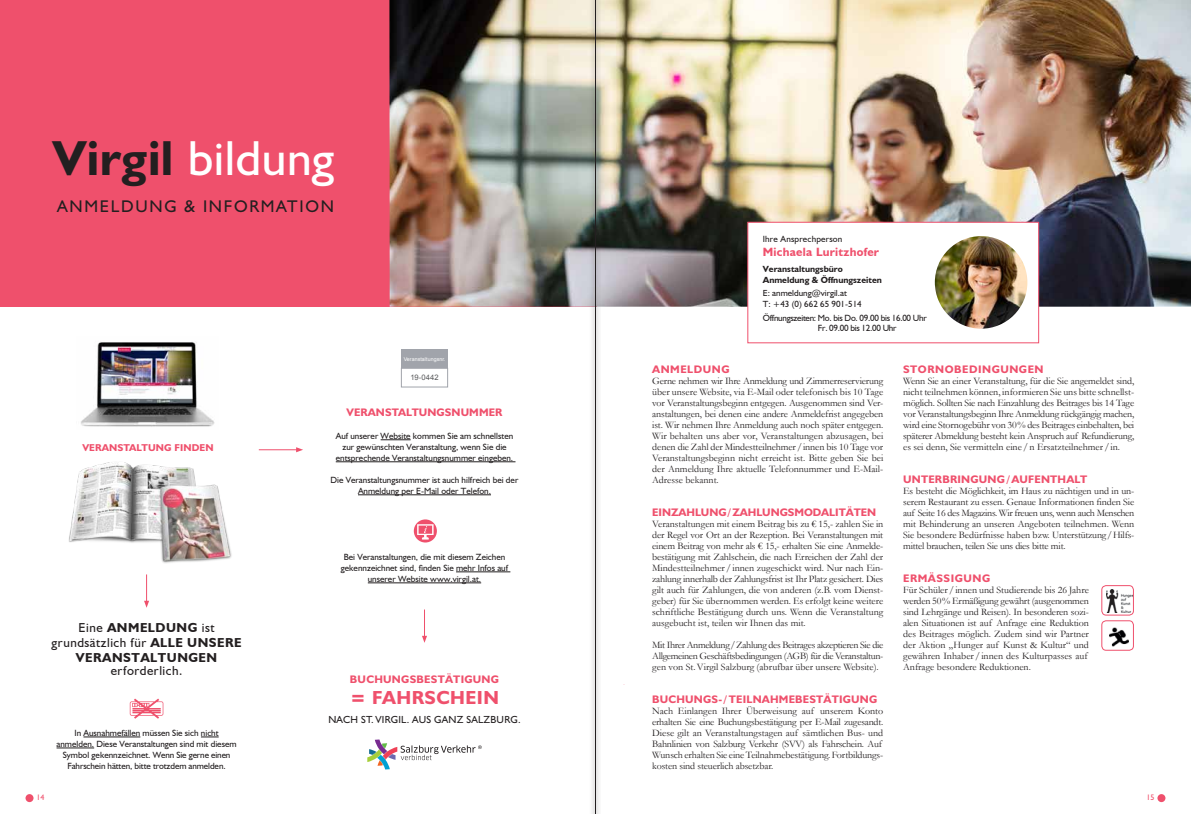
<style>
.page{position:relative;width:1191px;height:814px;background:#fff}
.page>*{position:absolute;margin:0;border:0;box-sizing:border-box;transform-origin:0 0}
.t1{font:49.4px "Humanist 521";letter-spacing:.01em;color:#fff}
.t2{font:700 19px "Humanist 521";letter-spacing:.025em;color:#ef506c}
.t3{font:17px "Humanist 521";letter-spacing:.1em;color:#231f20}
.t4{font:700 13px/15.2px "Humanist 521 BT";letter-spacing:.04em;color:#231f20;text-align:center}
.t5{font:13px "Humanist 521 BT";letter-spacing:.04em;color:#231f20}
.t6{font:700 12px "Humanist 521 BT";letter-spacing:.02em;color:#ef506c}
.t7{font:700 11px "Humanist 521";letter-spacing:.02em;color:#ef506c}
.t8{font:700 11px "Humanist 521";letter-spacing:.05em;color:#ef506c}
.t9{font:700 11px "Humanist 521";color:#ef506c}
.t10{font:10.3px "Humanist 521";letter-spacing:.025em;color:#231f20}
.t11{font:10px/11px "Garamond";color:#231f20;text-align:justify}
.t12{font:700 10px "Humanist 521";letter-spacing:.01em;color:#ef506c}
.t13{font:9px/11px "Humanist 521 BT";color:#231f20;text-align:center}
.t14{font:9px/10px "Humanist 521 BT";letter-spacing:-.03em;color:#231f20}
.t15{font:9px "Humanist 521 BT";letter-spacing:.02em;color:#231f20}
.t16{font:700 8.9px/11px "Humanist 521 BT";color:#231f20}
.t17{font:8.9px "Humanist 521 BT";color:#231f20}
.t18{font:8.8px "Humanist 521 BT";color:#231f20}
.t19{font:8px "Humanist 521";color:#ef506c}
.t20{font:7.6px "Arial";letter-spacing:.01em;color:#58595b}
.t21{font:5.3px "Arial";letter-spacing:.01em;color:#fff}
.s1{font-weight:700;color:#231f20}
.s2{font-weight:400}
.s3{font-weight:800}
</style>
<div class="page">
<div style="left:0;top:0;width:596px;height:307px;background:#ef506c"></div>
<img style="left:389px;top:0;width:802px;height:307px">
<img style="left:1106px;top:590px;width:25px;height:22px">
<div style="left:1101px;top:585px;width:32px;height:30px;border:1px solid #ef506c;border-radius:4px"></div>
<img style="left:1109px;top:627px;width:19px;height:19px">
<div style="left:1101px;top:620px;width:32px;height:30px;border:1px solid #ef506c;border-radius:4px"></div>
<hr style="left:83px;top:736px;width:57px;height:1px;background:#231f20">
<svg style="left:201px;top:736px;width:18px;height:1px"></svg>
<hr style="left:57px;top:747px;width:37px;height:1px;background:#231f20">
<svg style="left:130px;top:698px;width:33px;height:20px"></svg>
<svg style="left:367px;top:739px;width:115px;height:30px"></svg>
<hr style="left:259px;top:449px;width:39px;height:1px;background:#ef506c">
<svg style="left:296px;top:447px;width:7px;height:5px"></svg>
<svg style="left:422px;top:609px;width:5px;height:33px"></svg>
<svg style="left:144px;top:574px;width:5px;height:33px"></svg>
<img style="left:81px;top:342px;width:134px;height:85px">
<img style="left:69px;top:462px;width:163px;height:101px">
<hr style="left:456px;top:571px;width:54px;height:1px;background:#231f20">
<hr style="left:368px;top:582px;width:113px;height:1px;background:#231f20">
<svg style="left:414px;top:519px;width:23px;height:23px"></svg>
<hr style="left:358px;top:494px;width:133px;height:1px;background:#231f20">
<hr style="left:381px;top:439px;width:30px;height:1px;background:#231f20">
<hr style="left:336px;top:461px;width:179px;height:1px;background:#231f20">
<div style="left:401px;top:349px;width:47px;height:19px;background:#a1a4ab"></div>
<div style="left:401px;top:368px;width:47px;height:19px;border:1px solid #a1a4ab"></div>
<div style="left:747px;top:222px;width:292px;height:121px;background:#fff;border:1px solid #ef506c"></div>
<img style="left:934px;top:236px;width:93px;height:93px;border-radius:46px">
<div style="left:26px;top:794px;width:8px;height:8px;background:#ef506c;border-radius:50%"></div>
<div style="left:1157px;top:794px;width:8px;height:8px;background:#ef506c;border-radius:50%"></div>
<div style="left:589px;top:0;width:12px;height:814px;background:#231f20;opacity:.75"></div>
<hr style="left:595px;top:0;width:1px;height:814px;background:#231f20">
<h1 class="t1" style="left:53px;top:128px;width:283px"><span class="s1">Virgil</span> bildung</h1>
<h3 class="t3" style="left:57px;top:195px;width:278px">ANMELDUNG &amp; INFORMATION</h3>
<p class="t21" style="left:404px;top:355px;width:43px">Veranstaltungsnr.</p>
<p class="t20" style="left:410px;top:373px;width:30px">19-0442</p>
<p class="t7" style="left:347px;top:405px;width:157px">VERANSTALTUNGSNUMMER</p>
<p class="t12" style="left:82px;top:441px;width:133px">VERANSTALTUNG FINDEN</p>
<h3 class="t4" style="left:52px;top:619px;width:191px"><span class="s2">Eine</span> ANMELDUNG <span class="s2">ist grundsätzlich für</span> ALLE UNSERE<br>VERANSTALTUNGEN</h3>
<h3 class="t5" style="left:111px;top:663px;width:73px">erforderlich.</h3>
<p class="t13" style="left:57px;top:727px;width:182px">In Ausnahmefällen müssen Sie sich nicht anmelden. Diese Veranstaltungen sind mit diesem Symbol gekennzeichnet. Wenn Sie gerne einen Fahrschein hätten, bitte trotzdem anmelden.</p>
<p class="t13" style="left:336px;top:430px;width:179px">Auf unserer Website kommen Sie am schnellsten zur gewünschten Veranstaltung, wenn Sie die entsprechende Veranstaltungsnummer eingeben.</p>
<p class="t13" style="left:331px;top:474px;width:189px">Die Veranstaltungsnummer ist auch hilfreich bei der<br>Anmeldung per E-Mail oder Telefon.</p>
<p class="t13" style="left:341px;top:551px;width:169px">Bei Veranstaltungen, die mit diesem Zeichen gekennzeichnet sind, finden Sie mehr Infos auf unserer Website www.virgil.at.</p>
<p class="t7" style="left:350px;top:672px;width:151px">BUCHUNGSBESTÄTIGUNG</p>
<h2 class="t2" style="left:350px;top:685px;width:150px"><span class="s3">=</span> FAHRSCHEIN</h2>
<p class="t10" style="left:328px;top:713px;width:194px">NACH ST. VIRGIL. AUS GANZ SALZBURG.</p>
<p class="t15" style="left:763px;top:233px;width:81px">Ihre Ansprechperson</p>
<p class="t6" style="left:763px;top:244px;width:118px">Michaela Luritzhofer</p>
<p class="t16" style="left:763px;top:263px;width:121px">Veranstaltungsbüro<br>Anmeldung &amp; Öffnungszeiten</p>
<p class="t18" style="left:763px;top:287px;width:86px">E: anmeldung@virgil.at</p>
<p class="t17" style="left:763px;top:298px;width:100px">T: +43 (0) 662 65 901-514</p>
<p class="t14" style="left:818px;top:313px;width:110px;text-indent:-55px">Öffnungszeiten: Mo. bis Do. 09.00 bis 16.00 Uhr<br>Fr. 09.00 bis 12.00 Uhr</p>
<p class="t8" style="left:652px;top:362px;width:79px">ANMELDUNG</p>
<p class="t11" style="left:652px;top:375px;width:233px">Gerne nehmen wir Ihre Anmeldung und Zimmerreservierung über unsere Website, via E-Mail oder telefonisch bis 10 Tage vor Veranstaltungsbeginn entgegen. Ausgenommen sind Ver&shy;anstaltungen, bei denen eine andere Anmeldefrist angegeben ist. Wir nehmen Ihre Anmeldung auch noch später entgegen.<br>Wir behalten uns aber vor, Veranstaltungen abzusagen, bei denen die Zahl der Mindestteilnehmer/innen bis 10 Tage vor Veranstaltungsbeginn nicht erreicht ist. Bitte geben Sie bei der Anmeldung Ihre aktuelle Telefonnummer und E-Mail-Adresse bekannt.</p>
<p class="t9" style="left:652px;top:505px;width:225px">EINZAHLUNG/ZAHLUNGSMODALITÄTEN</p>
<p class="t11" style="left:652px;top:518px;width:233px">Veranstaltungen mit einem Beitrag bis zu € 15,- zahlen Sie in der Regel vor Ort an der Rezeption. Bei Veranstaltungen mit einem Beitrag von mehr als € 15,- erhalten Sie eine Anmelde&shy;bestätigung mit Zahlschein, die nach Erreichen der Zahl der Mindestteilnehmer /innen zugeschickt wird. Nur nach Ein&shy;zahlung innerhalb der Zahlungsfrist ist Ihr Platz gesichert. Dies gilt auch für Zahlungen, die von anderen (z.B. vom Dienst&shy;geber) für Sie übernommen werden. Es erfolgt keine weitere schriftliche Bestätigung durch uns. Wenn die Veranstaltung ausgebucht ist, teilen wir Ihnen das mit.</p>
<p class="t11" style="left:652px;top:639px;width:233px">Mit Ihrer Anmeldung/Zahlung des Beitrages akzeptieren Sie die Allgemeinen Geschäftsbedingungen (AGB) für die Veranstaltun&shy;gen von St.Virgil Salzburg (abrufbar über unsere Website).</p>
<p class="t7" style="left:652px;top:692px;width:227px">BUCHUNGS-/ TEILNAHMEBESTÄTIGUNG</p>
<p class="t11" style="left:652px;top:705px;width:233px;text-align:left">Nach Einlangen Ihrer Überweisung auf unserem Konto erhalten Sie eine Buchungsbestätigung per E-Mail zugesandt.<br>Diese gilt an Veranstaltungstagen auf sämtlichen Bus- und Bahnlinien von Salzburg Verkehr (SVV) als Fahrschein. Auf Wunsch erhalten Sie eine Teilnahmebestätigung. Fortbildungs&shy;kosten sind steuerlich absetzbar.</p>
<p class="t8" style="left:903px;top:362px;width:142px">STORNOBEDINGUNGEN</p>
<p class="t11" style="left:903px;top:375px;width:233px">Wenn Sie an einer Veranstaltung, für die Sie angemeldet sind, nicht teilnehmen können, informieren Sie uns bitte schnellst&shy;möglich. Sollten Sie nach Einzahlung des Beitrages bis 14 Tage vor Veranstaltungsbeginn Ihre Anmeldung rückgängig machen, wird eine Stornogebühr von 30% des Beitrages einbehalten, bei späterer Abmeldung besteht kein Anspruch auf Refundierung, es sei denn, Sie vermitteln eine/n Ersatzteilnehmer /in.</p>
<p class="t7" style="left:903px;top:472px;width:186px">UNTERBRINGUNG / AUFENTHALT</p>
<p class="t11" style="left:903px;top:485px;width:233px">Es besteht die Möglichkeit, im Haus zu nächtigen und in un&shy;serem Restaurant zu essen. Genaue Informationen finden Sie auf Seite 16 des Magazins. Wir freuen uns, wenn auch Menschen mit Behinderung an unseren Angeboten teilnehmen. Wenn Sie besondere Bedürfnisse haben bzw. Unterstützung/Hilfs&shy;mittel brauchen, teilen Sie uns dies bitte mit.</p>
<p class="t8" style="left:903px;top:571px;width:89px">ERMÄSSIGUNG</p>
<p class="t11" style="left:903px;top:584px;width:187px;text-align:left">Für Schüler / innen und Studierende bis 26 Jahre werden 50% Ermäßigung gewährt (ausgenommen sind Lehrgänge und Reisen). In besonderen sozi&shy;alen Situationen ist auf Anfrage eine Reduktion des Beitrages möglich. Zudem sind wir Partner der Aktion „Hunger auf Kunst &amp; Kultur“ und gewähren Inhaber /innen des Kulturpasses auf Anfrage besondere Reduktionen.</p>
<p class="t19" style="left:36px;top:792px;width:10px">14</p>
<p class="t19" style="left:1146px;top:792px;width:10px">15</p>
</div>
